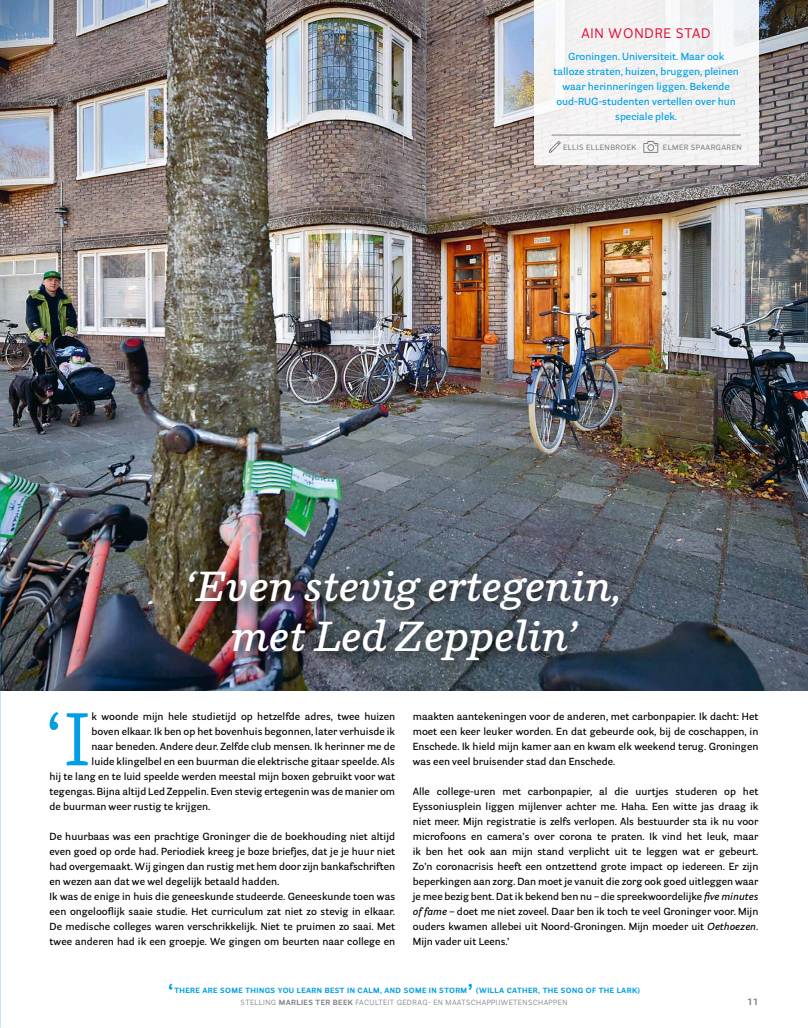
<style>
.page{position:relative;width:808px;height:1028px;background:#fff}
.page>*{position:absolute;margin:0;border:0;box-sizing:border-box;transform-origin:0 0}
.t1{font:74px "Parry";color:#009fe3}
.t2{font:italic 600 41.62px/50px "Parry";color:#fff;text-align:center}
.t3{font:700 20px "Parry Grotesque";color:#009fe3}
.t4{font:13.75px "Parry Grotesque";letter-spacing:.06em;color:#e4032e}
.t5{font:600 10px/15px "Parry Grotesque";color:#000;text-align:justify}
.t6{font:600 10px/15px "Parry Grotesque";color:#009fe3;text-align:center}
.t7{font:700 9.38px "Parry Grotesque";color:#878686}
.t8{font:7.5px/12.5px "Parry Grotesque";letter-spacing:.06em;color:#878686}
.t9{font:700 7.5px "Parry Grotesque";letter-spacing:.06em;color:#009fe3}
.t10{font:600 7.5px "Parry Grotesque";letter-spacing:.06em;color:#878686}
.s1{font-style:italic}
.s2{font-weight:700;color:#009fe3}
.s3{font-weight:700}
</style>
<div class="page">
<img style="left:0;top:0;width:808px;height:690px">
<div style="left:534px;top:0;width:224px;height:165px;background:#f4f3f2"></div>
<hr style="left:552px;top:134px;width:189px;height:1px;background:#878686">
<svg style="left:549px;top:141px;width:12px;height:12px"></svg>
<svg style="left:643px;top:141px;width:15px;height:12px"></svg>
<div style="left:181px;top:563px;width:453px;height:114px;background:#000;opacity:.75"></div>
<h3 class="t4" style="left:581px;top:24px;width:131px">AIN WONDRE STAD</h3>
<p class="t6" style="left:553px;top:49px;width:187px">Groningen. Universiteit. Maar ook talloze straten, huizen, bruggen, pleinen waar herinneringen liggen. Bekende oud-RUG-studenten vertellen over hun speciale plek.</p>
<p class="t10" style="left:563px;top:143px;width:75px">ELLIS ELLENBROEK</p>
<p class="t10" style="left:663px;top:143px;width:80px">ELMER SPAARGAREN</p>
<h2 class="t2" style="left:186px;top:560px;width:439px">‘Even stevig ertegenin, met Led Zeppelin’</h2>
<h1 class="t1" style="left:46px;top:693px;width:47px">‘I</h1>
<p class="t5" style="left:92px;top:709px;width:305px">k woonde mijn hele studietijd op hetzelfde adres, twee huizen</p>
<p class="t5" style="left:92px;top:724px;width:305px">boven elkaar. Ik ben op het bovenhuis begonnen, later verhuisde ik</p>
<p class="t5" style="left:92px;top:739px;width:305px">naar beneden. Andere deur. Zelfde club mensen. Ik herinner me de</p>
<p class="t5" style="left:92px;top:754px;width:305px">luide klingelbel en een buurman die elektrische gitaar speelde. Als</p>
<p class="t5" style="left:50px;top:769px;width:347px">hij te lang en te luid speelde werden meestal mijn boxen gebruikt voor wat</p>
<p class="t5" style="left:50px;top:784px;width:347px">tegengas. Bijna altijd Led Zeppelin. Even stevig ertegenin was de manier om</p>
<p class="t5" style="left:50px;top:799px;width:162px">de buurman weer rustig te krijgen.</p>
<p class="t5" style="left:50px;top:829px;width:347px;text-align:left">De huurbaas was een prachtige Groninger die de boekhouding niet altijd even goed op orde had. Periodiek kreeg je boze briefjes, dat je je huur niet had overgemaakt. Wij gingen dan rustig met hem door zijn bankafschriften en wezen aan dat we wel degelijk betaald hadden.<br>Ik was de enige in huis die geneeskunde studeerde. Geneeskunde toen was een ongelooflijk saaie studie. Het curriculum zat niet zo stevig in elkaar.<br>De medische colleges waren verschrikkelijk. Niet te pruimen zo saai. Met twee anderen had ik een groepje. We gingen om beurten naar college en</p>
<p class="t5" style="left:413px;top:709px;width:347px">maakten aantekeningen voor de anderen, met carbonpapier. Ik dacht: Het moet een keer leuker worden. En dat gebeurde ook, bij de coschappen, in Enschede. Ik hield mijn kamer aan en kwam elk weekend terug. Groningen was een veel bruisender stad dan Enschede.</p>
<p class="t5" style="left:413px;top:784px;width:347px">Alle college-uren met carbonpapier, al die uurtjes studeren op het Eyssoniusplein liggen mijlenver achter me. Haha. Een witte jas draag ik niet meer. Mijn registratie is zelfs verlopen. Als bestuurder sta ik nu voor microfoons en camera’s over corona te praten. Ik vind het leuk, maar ik ben het ook aan mijn stand verplicht uit te leggen wat er gebeurt.<br>Zo’n coronacrisis heeft een ontzettend grote impact op iedereen. Er zijn beperkingen aan zorg. Dan moet je vanuit die zorg ook goed uitleggen waar je mee bezig bent. Dat ik bekend ben nu – die spreekwoordelijke <span class="s1">five minutes of fame</span> – doet me niet zoveel. Daar ben ik toch te veel Groninger voor. Mijn ouders kwamen allebei uit Noord-Groningen. Mijn moeder uit <span class="s1">Oethoezen</span>.<br>Mijn vader uit Leens.’</p>
<h3 class="t3" style="left:168px;top:978px;width:7px">‘</h3>
<h3 class="t3" style="left:468px;top:978px;width:7px">’</h3>
<p class="t8" style="left:241px;top:983px;width:401px;text-indent:236px"><span class="s2">(WILLA CATHER, THE SONG OF THE LARK)<br></span>STELLING <span class="s3">MARLIES TER BEEK</span> FACULTEIT GEDRAG- EN MAATSCHAPPIJWETENSCHAPPEN</p>
<p class="t9" style="left:174px;top:985px;width:294px">THERE ARE SOME THINGS YOU LEARN BEST IN CALM, AND SOME IN STORM</p>
<p class="t7" style="left:747px;top:996px;width:13px">11</p>
</div>
